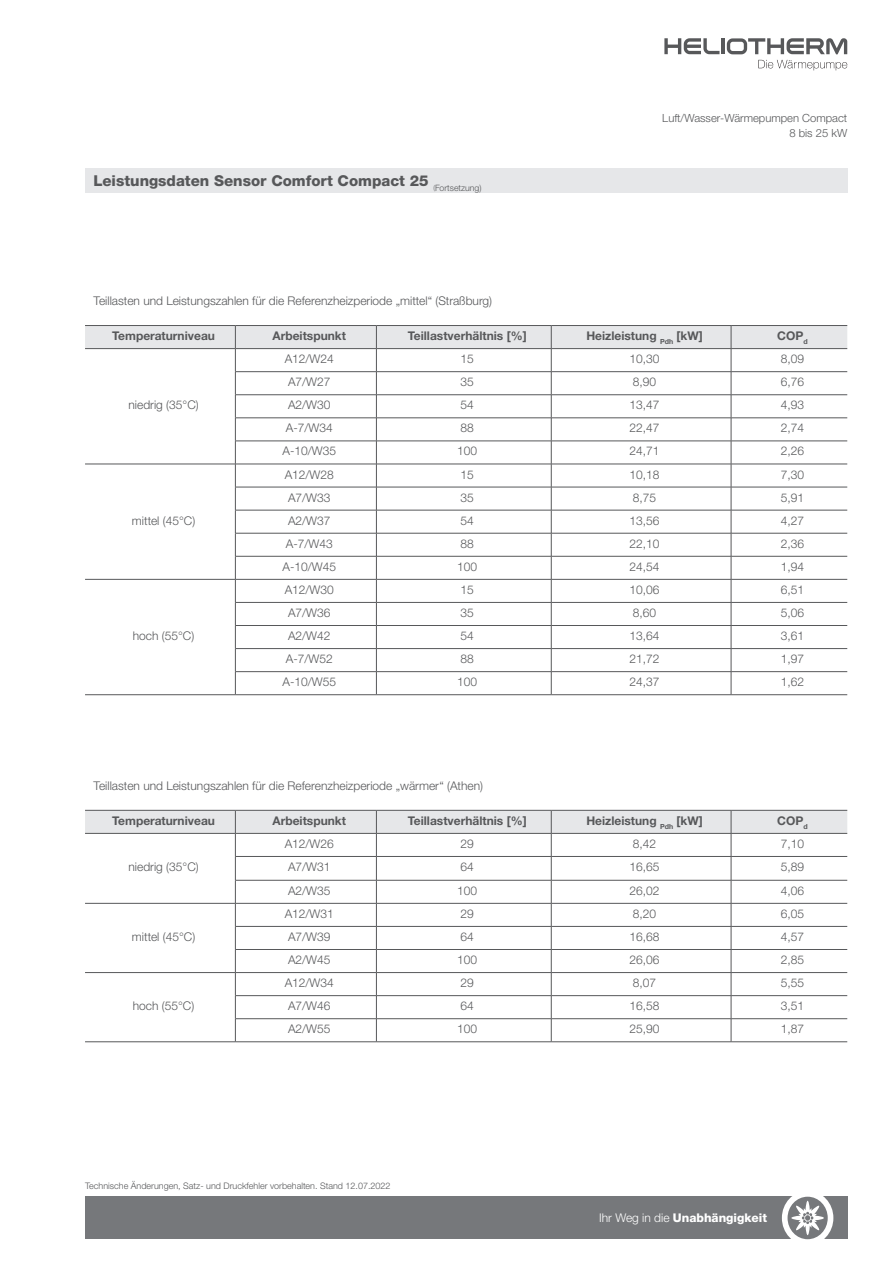
<style>
.page{position:relative;width:893px;height:1263px;background:#fff}
.page>*{position:absolute;margin:0;border:0;box-sizing:border-box;transform-origin:0 0}
.t1{font:800 15px "Helvetica Neue LTW1 G";color:#57585a}
.t2{font:300 12px "Helvetica Neue LTW1 G";color:#57585a}
.t3{font:700 12px "Helvetica Neue LTW1 G";color:#57585a}
.t4{font:800 12px "Helvetica Neue LTW1 G";color:#fff}
.t5{font:300 11.25px/15px "Helvetica Neue LTW1 G";color:#57585a;text-align:right}
.t6{font:300 9px "Helvetica Neue LTW1 G";color:#57585a}
.s1{font-weight:300}
</style>
<div class="page">
<hr style="left:721px;top:38px;width:4px;height:16px;background:#57585a">
<svg style="left:664px;top:38px;width:55px;height:16px"></svg>
<svg style="left:758px;top:60px;width:89px;height:10px"></svg>
<svg style="left:727px;top:38px;width:120px;height:16px"></svg>
<div style="left:85px;top:1197px;width:762px;height:42px;background:#76787b"></div>
<div style="left:782px;top:1191px;width:51px;height:54px;border:12px solid #fff;border-radius:50%"></div>
<svg style="left:787px;top:1197px;width:41px;height:42px"></svg>
<div style="left:85px;top:168px;width:762px;height:25px;background:#e6e7e9"></div>
<hr style="left:85px;top:694px;width:150px;height:1px;background:#57585a">
<svg style="left:85px;top:325px;width:762px;height:369px"></svg>
<hr style="left:235px;top:694px;width:141px;height:1px;background:#57585a">
<hr style="left:376px;top:694px;width:175px;height:1px;background:#57585a">
<hr style="left:551px;top:694px;width:180px;height:1px;background:#57585a">
<hr style="left:731px;top:694px;width:116px;height:1px;background:#57585a">
<hr style="left:85px;top:1041px;width:150px;height:1px;background:#57585a">
<svg style="left:85px;top:810px;width:762px;height:231px"></svg>
<hr style="left:235px;top:1041px;width:141px;height:1px;background:#57585a">
<hr style="left:376px;top:1041px;width:175px;height:1px;background:#57585a">
<hr style="left:551px;top:1041px;width:180px;height:1px;background:#57585a">
<hr style="left:731px;top:1041px;width:116px;height:1px;background:#57585a">
<p class="t1" style="left:94px;top:172px;width:390px">Leistungsdaten Sensor Comfort Compact 25 <sub>(</sub><sub>Fortsetzung)</sub></p>
<p class="t5" style="left:662px;top:110px;width:186px">Luft/Wasser-Wärmepumpen Compact<br>8 bis 25 kW</p>
<p class="t2" style="left:94px;top:293px;width:400px">Teillasten und Leistungszahlen für die Referenzheizperiode „mittel“ (Straßburg)</p>
<p class="t3" style="left:112px;top:328px;width:104px">Temperaturniveau</p>
<p class="t3" style="left:272px;top:328px;width:75px">Arbeitspunkt</p>
<p class="t3" style="left:408px;top:328px;width:120px">Teillastverhältnis [%]</p>
<p class="t3" style="left:586px;top:328px;width:118px">Heizleistung <sub>Pdh</sub> [kW]</p>
<p class="t3" style="left:777px;top:328px;width:32px">COP<sub>d</sub></p>
<p class="t2" style="left:129px;top:398px;width:72px">niedrig (35°C)</p>
<p class="t2" style="left:132px;top:513px;width:65px">mittel (45°C)</p>
<p class="t2" style="left:133px;top:628px;width:63px">hoch (55°C)</p>
<p class="t2" style="left:285px;top:352px;width:51px">A12/W24</p>
<p class="t2" style="left:461px;top:352px;width:15px">15</p>
<p class="t2" style="left:629px;top:352px;width:32px">10,30</p>
<p class="t2" style="left:781px;top:352px;width:25px">8,09</p>
<p class="t2" style="left:288px;top:375px;width:44px">A7/W27</p>
<p class="t2" style="left:461px;top:375px;width:15px">35</p>
<p class="t2" style="left:633px;top:375px;width:25px">8,90</p>
<p class="t2" style="left:781px;top:375px;width:25px">6,76</p>
<p class="t2" style="left:288px;top:398px;width:44px">A2/W30</p>
<p class="t2" style="left:461px;top:398px;width:15px">54</p>
<p class="t2" style="left:629px;top:398px;width:32px">13,47</p>
<p class="t2" style="left:781px;top:398px;width:25px">4,93</p>
<p class="t2" style="left:286px;top:421px;width:48px">A-7/W34</p>
<p class="t2" style="left:461px;top:421px;width:15px">88</p>
<p class="t2" style="left:629px;top:421px;width:32px">22,47</p>
<p class="t2" style="left:781px;top:421px;width:25px">2,74</p>
<p class="t2" style="left:282px;top:444px;width:55px">A-10/W35</p>
<p class="t2" style="left:457px;top:444px;width:22px">100</p>
<p class="t2" style="left:629px;top:444px;width:32px">24,71</p>
<p class="t2" style="left:781px;top:444px;width:25px">2,26</p>
<p class="t2" style="left:285px;top:467px;width:51px">A12/W28</p>
<p class="t2" style="left:460px;top:467px;width:15px">15</p>
<p class="t2" style="left:629px;top:467px;width:32px">10,18</p>
<p class="t2" style="left:781px;top:467px;width:25px">7,30</p>
<p class="t2" style="left:288px;top:490px;width:44px">A7/W33</p>
<p class="t2" style="left:460px;top:490px;width:15px">35</p>
<p class="t2" style="left:633px;top:490px;width:25px">8,75</p>
<p class="t2" style="left:781px;top:490px;width:25px">5,91</p>
<p class="t2" style="left:288px;top:513px;width:44px">A2/W37</p>
<p class="t2" style="left:460px;top:513px;width:15px">54</p>
<p class="t2" style="left:629px;top:513px;width:32px">13,56</p>
<p class="t2" style="left:781px;top:513px;width:25px">4,27</p>
<p class="t2" style="left:286px;top:536px;width:48px">A-7/W43</p>
<p class="t2" style="left:460px;top:536px;width:15px">88</p>
<p class="t2" style="left:629px;top:536px;width:32px">22,10</p>
<p class="t2" style="left:781px;top:536px;width:25px">2,36</p>
<p class="t2" style="left:282px;top:559px;width:55px">A-10/W45</p>
<p class="t2" style="left:457px;top:559px;width:22px">100</p>
<p class="t2" style="left:629px;top:559px;width:32px">24,54</p>
<p class="t2" style="left:781px;top:559px;width:25px">1,94</p>
<p class="t2" style="left:285px;top:582px;width:51px">A12/W30</p>
<p class="t2" style="left:460px;top:582px;width:15px">15</p>
<p class="t2" style="left:629px;top:582px;width:32px">10,06</p>
<p class="t2" style="left:781px;top:582px;width:25px">6,51</p>
<p class="t2" style="left:288px;top:605px;width:44px">A7/W36</p>
<p class="t2" style="left:460px;top:605px;width:15px">35</p>
<p class="t2" style="left:633px;top:605px;width:25px">8,60</p>
<p class="t2" style="left:781px;top:605px;width:25px">5,06</p>
<p class="t2" style="left:288px;top:628px;width:44px">A2/W42</p>
<p class="t2" style="left:460px;top:628px;width:15px">54</p>
<p class="t2" style="left:629px;top:628px;width:32px">13,64</p>
<p class="t2" style="left:781px;top:628px;width:25px">3,61</p>
<p class="t2" style="left:286px;top:652px;width:48px">A-7/W52</p>
<p class="t2" style="left:460px;top:652px;width:15px">88</p>
<p class="t2" style="left:629px;top:652px;width:32px">21,72</p>
<p class="t2" style="left:781px;top:652px;width:25px">1,97</p>
<p class="t2" style="left:282px;top:675px;width:55px">A-10/W55</p>
<p class="t2" style="left:457px;top:675px;width:22px">100</p>
<p class="t2" style="left:629px;top:675px;width:32px">24,37</p>
<p class="t2" style="left:781px;top:675px;width:25px">1,62</p>
<p class="t2" style="left:94px;top:778px;width:391px">Teillasten und Leistungszahlen für die Referenzheizperiode „wärmer“ (Athen)</p>
<p class="t3" style="left:112px;top:813px;width:104px">Temperaturniveau</p>
<p class="t3" style="left:272px;top:813px;width:75px">Arbeitspunkt</p>
<p class="t3" style="left:408px;top:813px;width:120px">Teillastverhältnis [%]</p>
<p class="t3" style="left:586px;top:813px;width:118px">Heizleistung <sub>Pdh</sub> [kW]</p>
<p class="t3" style="left:777px;top:813px;width:32px">COP<sub>d</sub></p>
<p class="t2" style="left:129px;top:860px;width:72px">niedrig (35°C)</p>
<p class="t2" style="left:285px;top:836px;width:51px">A12/W26</p>
<p class="t2" style="left:461px;top:836px;width:15px">29</p>
<p class="t2" style="left:633px;top:836px;width:25px">8,42</p>
<p class="t2" style="left:781px;top:836px;width:25px">7,10</p>
<p class="t2" style="left:288px;top:860px;width:44px">A7/W31</p>
<p class="t2" style="left:461px;top:860px;width:15px">64</p>
<p class="t2" style="left:629px;top:860px;width:32px">16,65</p>
<p class="t2" style="left:781px;top:860px;width:25px">5,89</p>
<p class="t2" style="left:288px;top:883px;width:44px">A2/W35</p>
<p class="t2" style="left:457px;top:883px;width:22px">100</p>
<p class="t2" style="left:629px;top:883px;width:32px">26,02</p>
<p class="t2" style="left:781px;top:883px;width:25px">4,06</p>
<p class="t2" style="left:132px;top:929px;width:65px">mittel (45°C)</p>
<p class="t2" style="left:133px;top:998px;width:63px">hoch (55°C)</p>
<p class="t2" style="left:285px;top:906px;width:51px">A12/W31</p>
<p class="t2" style="left:460px;top:906px;width:15px">29</p>
<p class="t2" style="left:633px;top:906px;width:25px">8,20</p>
<p class="t2" style="left:781px;top:906px;width:25px">6,05</p>
<p class="t2" style="left:288px;top:929px;width:44px">A7/W39</p>
<p class="t2" style="left:460px;top:929px;width:15px">64</p>
<p class="t2" style="left:629px;top:929px;width:32px">16,68</p>
<p class="t2" style="left:781px;top:929px;width:25px">4,57</p>
<p class="t2" style="left:288px;top:952px;width:44px">A2/W45</p>
<p class="t2" style="left:457px;top:952px;width:22px">100</p>
<p class="t2" style="left:629px;top:952px;width:32px">26,06</p>
<p class="t2" style="left:781px;top:952px;width:25px">2,85</p>
<p class="t2" style="left:285px;top:975px;width:51px">A12/W34</p>
<p class="t2" style="left:460px;top:975px;width:15px">29</p>
<p class="t2" style="left:633px;top:975px;width:25px">8,07</p>
<p class="t2" style="left:781px;top:975px;width:25px">5,55</p>
<p class="t2" style="left:288px;top:998px;width:44px">A7/W46</p>
<p class="t2" style="left:460px;top:998px;width:15px">64</p>
<p class="t2" style="left:629px;top:998px;width:32px">16,58</p>
<p class="t2" style="left:781px;top:998px;width:25px">3,51</p>
<p class="t2" style="left:288px;top:1022px;width:44px">A2/W55</p>
<p class="t2" style="left:457px;top:1022px;width:22px">100</p>
<p class="t2" style="left:629px;top:1022px;width:32px">25,90</p>
<p class="t2" style="left:781px;top:1022px;width:25px">1,87</p>
<p class="t6" style="left:85px;top:1180px;width:307px">Technische Änderungen, Satz- und Druckfehler vorbehalten. Stand 12.07.2022</p>
<p class="t4" style="left:599px;top:1211px;width:169px"><span class="s1">Ihr Weg in die</span> Unabhängigkeit</p>
</div>
